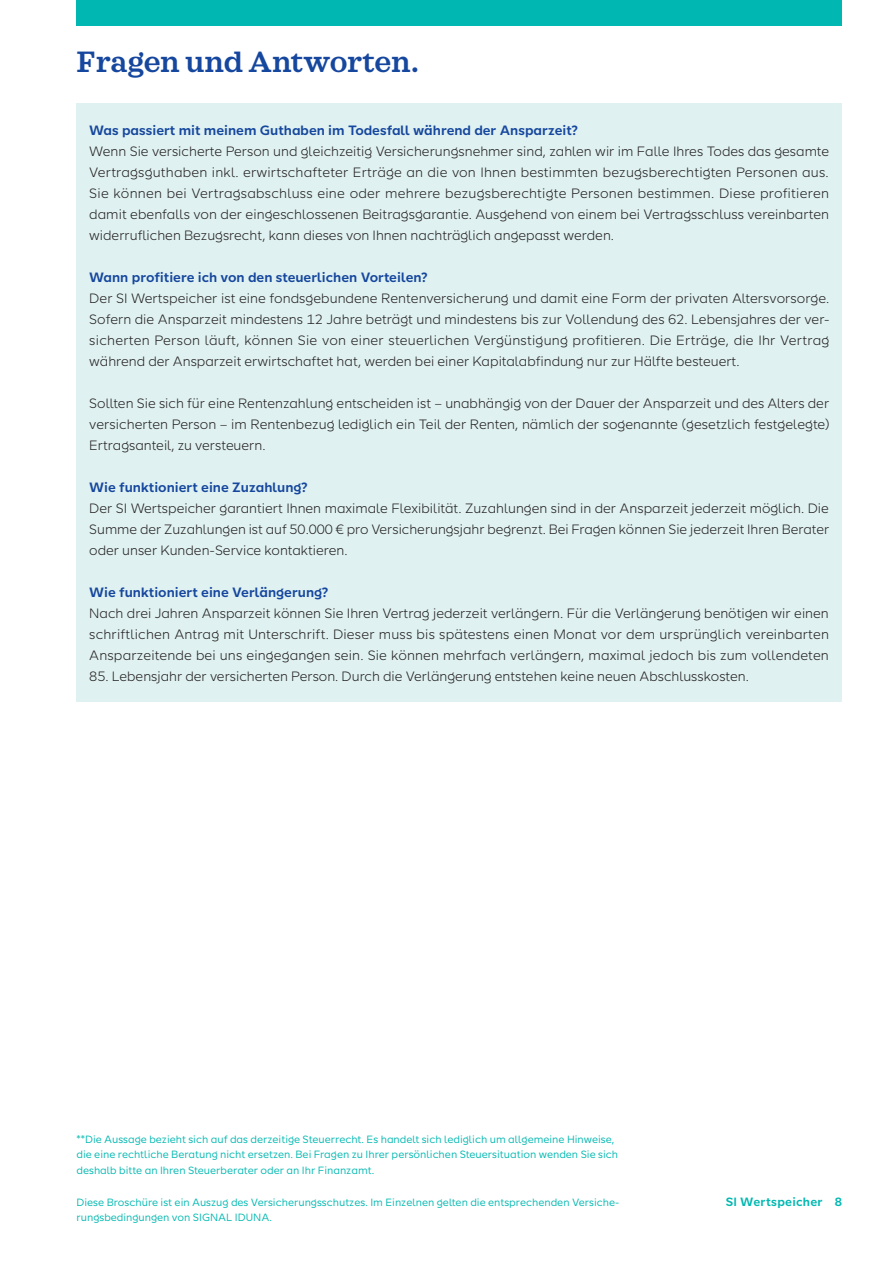
<style>
.page{position:relative;width:893px;height:1263px;background:#fff}
.page>*{position:absolute;margin:0;border:0;box-sizing:border-box;transform-origin:0 0}
.t1{font:600 30px "SI Serif";letter-spacing:-.005em;color:#16479e}
.t2{font:300 13.5px/21px "SI Sans";color:#231f20;text-align:justify}
.t3{font:600 13.5px "SI Sans";color:#16479e}
.t4{font:600 12px "SI Sans";letter-spacing:.02em;color:#00b8b1}
.t5{font:10.5px/15.8px "SI Sans";color:#00b8b1}
</style>
<div class="page">
<div style="left:77px;top:0;width:765px;height:26px;background:#00b8b1"></div>
<div style="left:77px;top:104px;width:765px;height:598px;background:#dff1f0"></div>
<h1 class="t1" style="left:77px;top:44px;width:344px">Fragen und Antworten.</h1>
<p class="t3" style="left:89px;top:120px;width:490px">Was passiert mit meinem Guthaben im Todesfall während der Ansparzeit?</p>
<p class="t2" style="left:89px;top:140px;width:741px">Wenn Sie versicherte Person und gleichzeitig Versicherungsnehmer sind, zahlen wir im Falle Ihres Todes das gesamte Vertragsguthaben inkl. erwirtschafteter Erträge an die von Ihnen bestimmten bezugsberechtigten Personen aus.<br>Sie können bei Vertragsabschluss eine oder mehrere bezugsberechtigte Personen bestimmen. Diese profitieren damit ebenfalls von der eingeschlossenen Beitragsgarantie. Ausgehend von einem bei Vertragsschluss vereinbarten widerruflichen Bezugsrecht, kann dieses von Ihnen nachträglich angepasst werden.</p>
<p class="t3" style="left:89px;top:267px;width:340px">Wann profitiere ich von den steuerlichen Vorteilen?</p>
<p class="t2" style="left:89px;top:287px;width:742px">Der SI Wertspeicher ist eine fondsgebundene Rentenversicherung und damit eine Form der privaten Altersvorsorge.<br>Sofern die Ansparzeit mindestens 12 Jahre beträgt und mindestens bis zur Vollendung des 62. Lebensjahres der ver&shy;sicherten Person läuft, können Sie von einer steuerlichen Vergünstigung profitieren. Die Erträge, die Ihr Vertrag während der Ansparzeit erwirtschaftet hat, werden bei einer Kapitalabfindung nur zur Hälfte besteuert.</p>
<p class="t2" style="left:89px;top:392px;width:742px">Sollten Sie sich für eine Rentenzahlung entscheiden ist – unabhängig von der Dauer der Ansparzeit und des Alters der versicherten Person – im Rentenbezug lediglich ein Teil der Renten, nämlich der sogenannte (gesetzlich festgelegte)<br>Ertragsanteil, zu versteuern.</p>
<p class="t3" style="left:89px;top:477px;width:220px">Wie funktioniert eine Zuzahlung?</p>
<p class="t2" style="left:89px;top:497px;width:741px">Der SI Wertspeicher garantiert Ihnen maximale Flexibilität. Zuzahlungen sind in der Ansparzeit jederzeit möglich. Die Summe der Zuzahlungen ist auf 50.000 € pro Versicherungsjahr begrenzt. Bei Fragen können Sie jederzeit Ihren Berater oder unser Kunden-Service kontaktieren.</p>
<p class="t3" style="left:89px;top:582px;width:241px">Wie funktioniert eine Verlängerung?</p>
<p class="t2" style="left:89px;top:602px;width:741px">Nach drei Jahren Ansparzeit können Sie Ihren Vertrag jederzeit verlängern. Für die Verlängerung benötigen wir einen schriftlichen Antrag mit Unterschrift. Dieser muss bis spätestens einen Monat vor dem ursprünglich vereinbarten Ansparzeitende bei uns eingegangen sein. Sie können mehrfach verlängern, maximal jedoch bis zum vollendeten</p>
<p class="t2" style="left:89px;top:665px;width:661px">85. Lebensjahr der versicherten Person. Durch die Verlängerung entstehen keine neuen Abschlusskosten.</p>
<p class="t5" style="left:77px;top:1130px;width:543px">**Die Aussage bezieht sich auf das derzeitige Steuerrecht. Es handelt sich lediglich um allgemeine Hinweise, die eine rechtliche Beratung nicht ersetzen. Bei Fragen zu Ihrer persönlichen Steuersituation wenden Sie sich deshalb bitte an Ihren Steuerberater oder an Ihr Finanzamt.</p>
<p class="t5" style="left:77px;top:1193px;width:544px">Diese Broschüre ist ein Auszug des Versicherungsschutzes. Im Einzelnen gelten die entsprechenden Versiche&shy;rungsbedingungen von SIGNAL IDUNA.</p>
<p class="t4" style="left:726px;top:1193px;width:118px">SI Wertspeicher 8</p>
</div>
